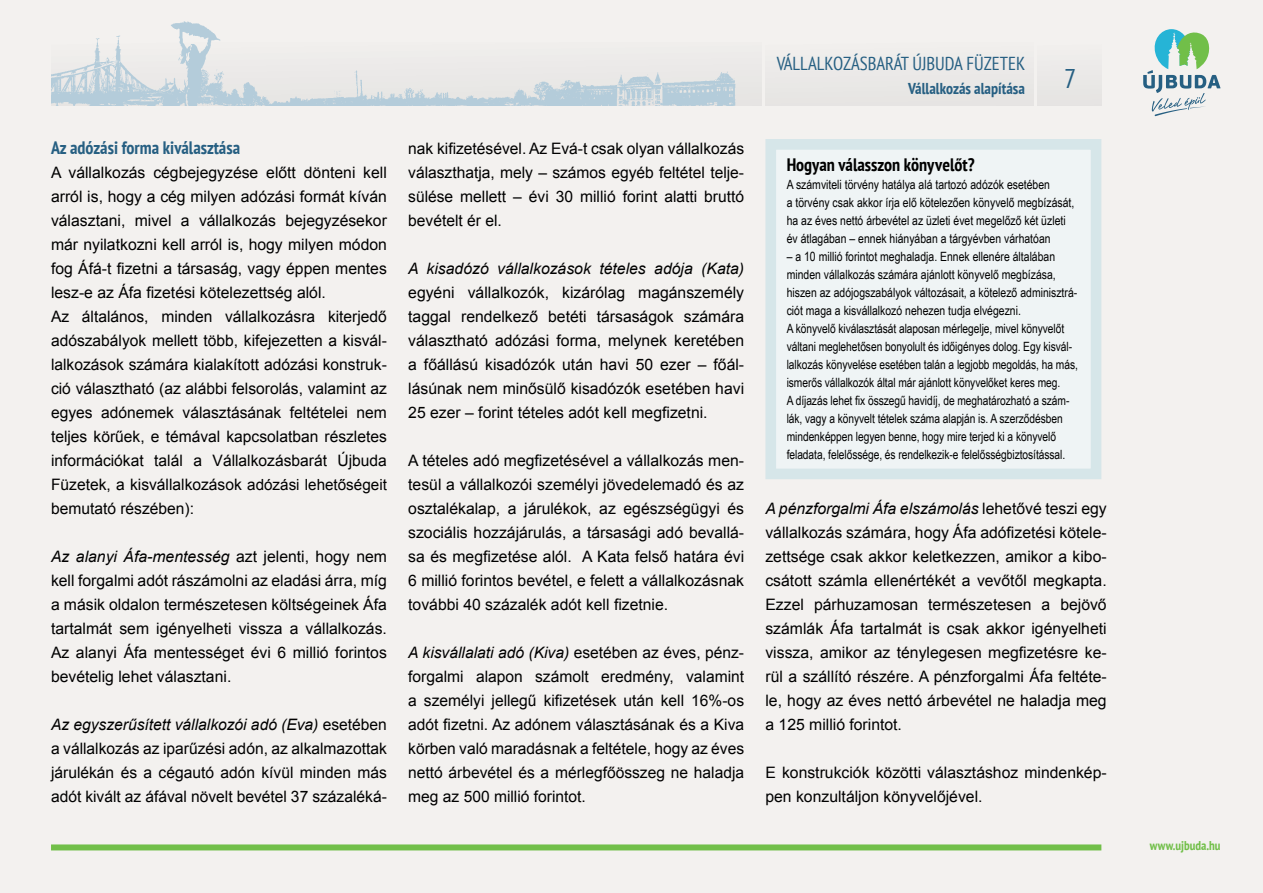
<style>
.page{position:relative;width:1263px;height:893px;background:#f3f1ef}
.page>*{position:absolute;margin:0;border:0;box-sizing:border-box;transform-origin:0 0}
.t1{font:condensed 27px "PT Sans";color:#265f82}
.t2{font:condensed 18.75px "PT Sans";color:#265f82}
.t3{font:700 condensed 18px "PT Sans";color:#265f82}
.t4{font:700 condensed 18px "PT Sans";color:#000}
.t5{font:15.75px/24px "Arial";color:#000;text-align:justify}
.t6{font:italic 15.75px "Arial";color:#000}
.t7{font:700 condensed 15.75px "PT Sans";color:#265f82}
.t8{font:12.75px/18px "Arial Narrow";letter-spacing:-.005em;color:#000}
.t9{font:700 condensed 12.75px "PT Sans";color:#71bf49}
.s1{font-size:15.3px}
.s2{font-style:italic}
</style>
<div class="page">
<div style="left:765px;top:43px;width:268px;height:63px;background:#ebe9e8"></div>
<div style="left:51px;top:43px;width:710px;height:63px;background:#edebea"></div>
<div style="left:1037px;top:43px;width:64px;height:63px;background:#ebe9e8"></div>
<svg style="left:1143px;top:29px;width:77px;height:87px"></svg>
<div style="left:51px;top:844px;width:1050px;height:6px;background:#71bf49"></div>
<img style="left:51px;top:35px;width:97px;height:71px">
<img style="left:580px;top:71px;width:156px;height:35px">
<img style="left:237px;top:70px;width:343px;height:36px">
<img style="left:148px;top:21px;width:89px;height:85px">
<div style="left:765px;top:139px;width:336px;height:340px;background:#eff4f5;border:11px solid #d6e6e9"></div>
<p class="t3" style="left:51px;top:135px;width:191px">Az adózási forma kiválasztása</p>
<p class="t5" style="left:51px;top:160px;width:337px;text-align:left">A vállalkozás cégbejegyzése előtt dönteni kell arról is, hogy a cég milyen adózási formát kíván választani, mivel a vállalkozás bejegyzésekor már nyilatkozni kell arról is, hogy milyen módon fog Áfá-t fizetni a társaság, vagy éppen mentes lesz-e az Áfa fizetési kötelezettség alól.<br>Az általános, minden vállalkozásra kiterjedő adószabályok mellett több, kifejezetten a kisvál&shy;lalkozások számára kialakított adózási konstruk&shy;ció választható (az alábbi felsorolás, valamint az egyes adónemek választásának feltételei nem teljes körűek, e témával kapcsolatban részletes információkat talál a Vállalkozásbarát Újbuda Füzetek, a kisvállalkozások <span class="s1">adózási lehetőségeit </span>bemutató részében):</p>
<p class="t5" style="left:51px;top:544px;width:337px"><span class="s2">Az alanyi Áfa-mentesség</span> azt jelenti, hogy nem kell forgalmi adót rászámolni az eladási árra, míg a másik oldalon természetesen költségeinek Áfa tartalmát sem igényelheti vissza a vállalkozás.<br>Az alanyi Áfa mentességet évi 6 millió forintos bevételig lehet választani.</p>
<p class="t5" style="left:51px;top:712px;width:337px"><span class="s2">Az egyszerűsített vállalkozói adó (Eva)</span> esetében a vállalkozás az iparűzési adón, az alkalmazottak járulékán és a cégautó adón kívül minden más adót kivált az áfával növelt bevétel 37 százaléká-</p>
<p class="t5" style="left:408px;top:136px;width:337px">nak kifizetésével. Az Evá-t csak olyan vállalkozás választhatja, mely – számos egyéb feltétel telje&shy;sülése mellett – évi 30 millió forint alatti bruttó bevételt ér el.</p>
<p class="t6" style="left:408px;top:258px;width:337px">A kisadózó vállalkozások tételes adója (Kata)</p>
<p class="t5" style="left:408px;top:280px;width:337px">egyéni vállalkozók, kizárólag magánszemély taggal rendelkező betéti társaságok számára választható adózási forma, melynek keretében a főállású kisadózók után havi 50 ezer – főál&shy;lásúnak nem minősülő kisadózók esetében havi 25 ezer – forint tételes adót kell megfizetni.</p>
<p class="t5" style="left:408px;top:448px;width:337px">A tételes adó megfizetésével a vállalkozás men&shy;tesül a vállalkozói személyi jövedelemadó és az osztalékalap, a járulékok, az egészségügyi és szociális hozzájárulás, a társasági adó bevallá&shy;sa és megfizetése alól. A Kata felső határa évi 6 millió forintos bevétel, e felett a vállalkozásnak további 40 százalék adót kell fizetnie.</p>
<p class="t5" style="left:408px;top:640px;width:337px"><span class="s2">A kisvállalati adó (Kiva)</span> esetében az éves, pénz&shy;forgalmi alapon számolt eredmény, valamint a személyi jellegű kifizetések után kell 16%-os adót fizetni. Az adónem választásának és a Kiva körben való maradásnak a feltétele, hogy az éves nettó árbevétel és a mérlegfőösszeg ne haladja meg az 500 millió forintot.</p>
<p class="t2" style="left:777px;top:51px;width:250px">VÁLLALKOZÁSBARÁT ÚJBUDA FÜZETEK</p>
<p class="t7" style="left:908px;top:78px;width:118px">Vállalkozás alapítása</p>
<h1 class="t1" style="left:1064px;top:61px;width:14px">7</h1>
<p class="t4" style="left:787px;top:153px;width:189px">Hogyan válasszon könyvelőt?</p>
<p class="t8" style="left:787px;top:175px;width:289px">A számviteli törvény hatálya alá tartozó adózók esetében<br>a törvény csak akkor írja elő kötelezően könyvelő megbízását, ha az éves nettó árbevétel az üzleti évet megelőző két üzleti év átlagában – ennek hiányában a tárgyévben várhatóan</p>
<p class="t8" style="left:787px;top:247px;width:293px">– a 10 millió forintot meghaladja. Ennek ellenére általában minden vállalkozás számára ajánlott könyvelő megbízása, hiszen az adójogszabályok változásait, a kötelező adminisztrá&shy;ciót maga a kisvállalkozó nehezen tudja elvégezni.<br>A könyvelő kiválasztását alaposan mérlegelje, mivel könyvelőt váltani meglehetősen bonyolult és időigényes dolog. Egy kisvál&shy;lalkozás könyvelése esetében talán a legjobb megoldás, ha más, ismerős vállalkozók által már ajánlott könyvelőket keres meg.<br>A díjazás lehet fix összegű havidíj, de meghatározható a szám&shy;lák, vagy a könyvelt tételek száma alapján is. A szerződésben mindenképpen legyen benne, hogy mire terjed ki a könyvelő feladata, felelőssége, és rendelkezik-e felelősségbiztosítással.</p>
<p class="t5" style="left:765px;top:496px;width:343px"><span class="s2">A pénzforgalmi Áfa elszámolás</span> lehetővé teszi egy vállalkozás számára, hogy Áfa adófizetési kötele&shy;zettsége csak akkor keletkezzen, amikor a kibo&shy;csátott számla ellenértékét a vevőtől megkapta.<br>Ezzel párhuzamosan természetesen a bejövő számlák Áfa tartalmát is csak akkor igényelheti vissza, amikor az ténylegesen megfizetésre ke&shy;rül a szállító részére. A pénzforgalmi Áfa feltéte&shy;le, hogy az éves nettó árbevétel ne haladja meg a 125 millió forintot.</p>
<p class="t5" style="left:765px;top:760px;width:343px">E konstrukciók közötti választáshoz mindenkép&shy;pen konzultáljon könyvelőjével.</p>
<p class="t9" style="left:1150px;top:838px;width:72px">www.ujbuda.hu</p>
</div>
